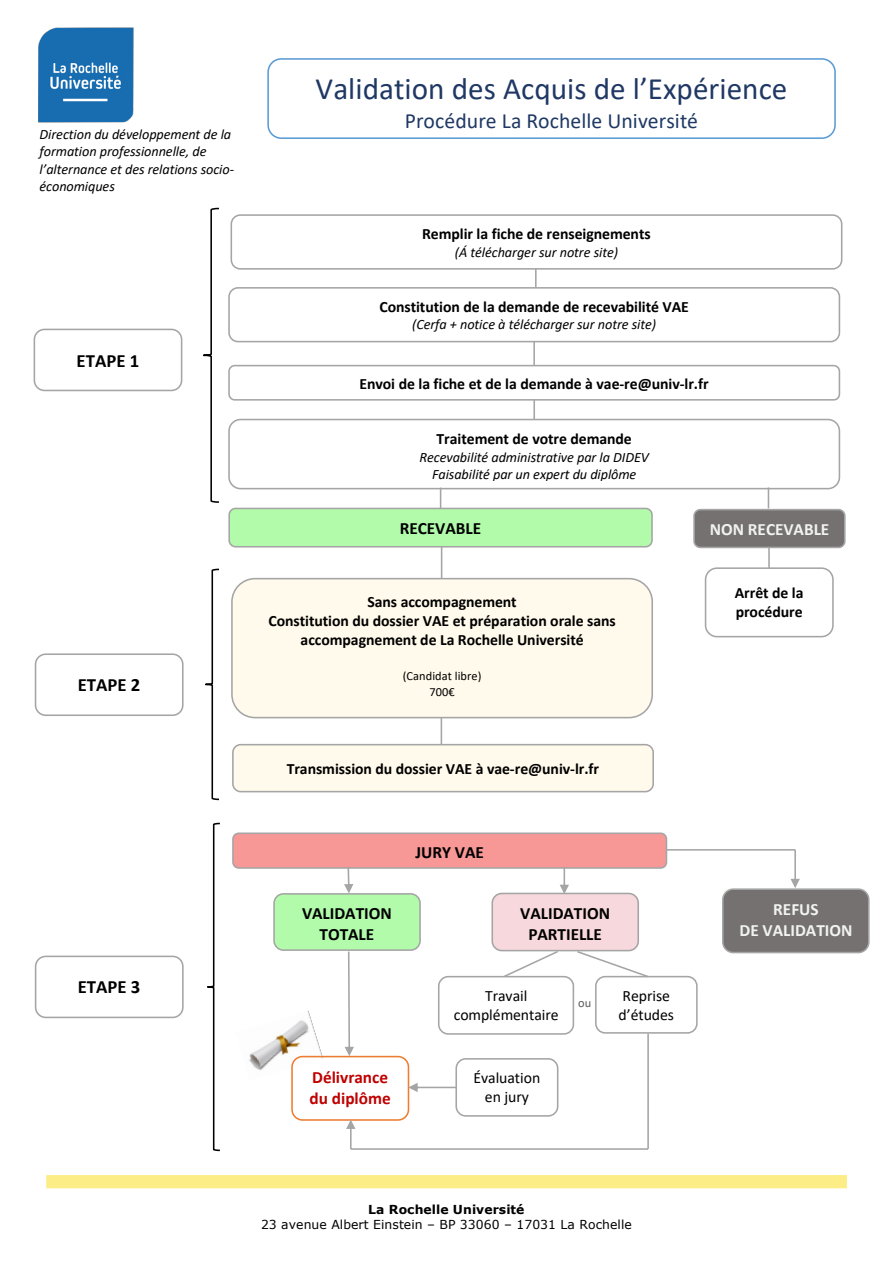
<style>
.page{position:relative;width:893px;height:1263px;background:#fff}
.page>*{position:absolute;margin:0;border:0;box-sizing:border-box;transform-origin:0 0}
.t1{font:31.2px "Calibri";color:#1f3864}
.t2{font:21.75px "Calibri";letter-spacing:.005em;color:#1f3864}
.t3{font:700 18.75px "Calibri";color:#000}
.t4{font:700 17.25px/21px "Calibri";color:#000;text-align:center}
.t5{font:700 17.25px/21px "Calibri";color:#f2f2f2;text-align:center}
.t6{font:700 17.25px/21px "Calibri";color:#c00000}
.t7{font:700 15.75px/18.9px "Calibri";letter-spacing:-.005em;color:#000}
.t8{font:15.75px/19.2px "Calibri";letter-spacing:-.005em;color:#000;text-align:center}
.t9{font:italic 14.25px/17.2px "Calibri";letter-spacing:-.005em;color:#000;text-align:center}
.t10{font:12.45px/15.3px "Verdana";letter-spacing:.005em;color:#000;text-align:center}
.t11{font:12.45px/15.3px "Calibri";letter-spacing:.005em;color:#000;text-align:center}
.t12{font:12.45px "Calibri";color:#595959}
.s1{font-weight:700}
</style>
<div class="page">
<div style="left:46px;top:1175px;width:801px;height:13px;background:#fced86"></div>
<img style="left:38px;top:27px;width:96px;height:95px">
<img style="left:325px;top:1055px;width:14px;height:1px">
<img style="left:249px;top:1011px;width:61px;height:51px">
<img style="left:250px;top:1058px;width:60px;height:12px">
<img style="left:310px;top:1016px;width:15px;height:40px">
<div style="left:267px;top:58px;width:569px;height:81px;border:2px solid #5b9bd5;border-radius:13px"></div>
<div style="left:228px;top:287px;width:612px;height:55px;border:2px solid #a5a5a5;border-radius:9px"></div>
<div style="left:228px;top:419px;width:612px;height:70px;border:2px solid #a5a5a5;border-radius:12px"></div>
<div style="left:229px;top:508px;width:423px;height:39px;background:#b1fbaa;border-radius:6px"></div>
<div style="left:228px;top:508px;width:425px;height:39px;border:2px solid #a5a5a5;border-radius:6px"></div>
<div style="left:694px;top:510px;width:151px;height:37px;background:#767171;border-radius:6px"></div>
<div style="left:693px;top:509px;width:153px;height:39px;border:2px solid #a5a5a5;border-radius:6px"></div>
<div style="left:34px;top:329px;width:148px;height:62px;border:2px solid #a5a5a5;border-radius:10px"></div>
<div style="left:35px;top:653px;width:149px;height:63px;border:2px solid #a5a5a5;border-radius:10px"></div>
<div style="left:705px;top:567px;width:129px;height:70px;border:2px solid #a5a5a5;border-radius:11px"></div>
<div style="left:232px;top:579px;width:420px;height:139px;background:#fffaeb;border-radius:23px"></div>
<div style="left:231px;top:578px;width:422px;height:140px;border:2px solid #a5a5a5;border-radius:23px"></div>
<div style="left:233px;top:833px;width:433px;height:35px;background:#f79796;border-radius:6px"></div>
<div style="left:232px;top:832px;width:435px;height:37px;border:2px solid #a5a5a5;border-radius:6px"></div>
<div style="left:723px;top:889px;width:146px;height:63px;background:#767171;border-radius:11px"></div>
<div style="left:722px;top:888px;width:148px;height:65px;border:2px solid #a5a5a5;border-radius:11px"></div>
<div style="left:274px;top:894px;width:146px;height:56px;background:#b1fbaa;border-radius:9px"></div>
<div style="left:273px;top:893px;width:148px;height:58px;border:2px solid #a5a5a5;border-radius:9px"></div>
<div style="left:492px;top:893px;width:146px;height:57px;background:#f7d9dd;border-radius:10px"></div>
<div style="left:491px;top:893px;width:148px;height:58px;border:2px solid #a5a5a5;border-radius:10px"></div>
<div style="left:595px;top:976px;width:103px;height:58px;border:2px solid #a5a5a5;border-radius:9px"></div>
<div style="left:438px;top:976px;width:136px;height:59px;border:2px solid #a5a5a5;border-radius:10px"></div>
<div style="left:455px;top:1058px;width:103px;height:59px;border:2px solid #a5a5a5;border-radius:10px"></div>
<div style="left:291px;top:1056px;width:118px;height:65px;border:2px solid #ed7d31;border-radius:11px"></div>
<svg style="left:440px;top:488px;width:1px;height:20px"></svg>
<svg style="left:203px;top:207px;width:16px;height:296px"></svg>
<svg style="left:205px;top:568px;width:15px;height:233px"></svg>
<svg style="left:768px;top:487px;width:1px;height:21px"></svg>
<hr style="left:441px;top:547px;width:1px;height:32px;background:#a5a5a5">
<hr style="left:768px;top:547px;width:2px;height:21px;background:#a5a5a5">
<hr style="left:666px;top:849px;width:129px;height:2px;background:#a5a5a5">
<svg style="left:790px;top:850px;width:10px;height:38px"></svg>
<svg style="left:344px;top:868px;width:9px;height:25px"></svg>
<svg style="left:560px;top:868px;width:9px;height:26px"></svg>
<hr style="left:351px;top:1148px;width:297px;height:2px;background:#a5a5a5">
<hr style="left:647px;top:1034px;width:2px;height:115px;background:#a5a5a5">
<svg style="left:346px;top:1119px;width:9px;height:30px"></svg>
<svg style="left:502px;top:949px;width:58px;height:29px"></svg>
<svg style="left:575px;top:950px;width:75px;height:28px"></svg>
<svg style="left:408px;top:1083px;width:48px;height:9px"></svg>
<svg style="left:345px;top:951px;width:9px;height:105px"></svg>
<svg style="left:207px;top:822px;width:13px;height:330px"></svg>
<div style="left:35px;top:955px;width:149px;height:63px;border:2px solid #a5a5a5;border-radius:10px"></div>
<div style="left:228px;top:365px;width:612px;height:36px;border:2px solid #a5a5a5;border-radius:6px"></div>
<hr style="left:533px;top:342px;width:2px;height:23px;background:#a5a5a5">
<svg style="left:533px;top:400px;width:2px;height:19px"></svg>
<div style="left:233px;top:745px;width:420px;height:47px;background:#fffaeb;border-radius:8px"></div>
<div style="left:232px;top:744px;width:422px;height:48px;border:2px solid #a5a5a5;border-radius:8px"></div>
<svg style="left:441px;top:718px;width:1px;height:27px"></svg>
<div style="left:231px;top:214px;width:611px;height:56px;border:2px solid #a5a5a5;border-radius:9px"></div>
<hr style="left:535px;top:268px;width:2px;height:20px;background:#a5a5a5">
<p class="t9" style="left:40px;top:125px;width:196px;text-align:left">Direction du développement de la formation professionnelle, de l’alternance et des relations socio&shy;économiques</p>
<p class="t3" style="left:77px;top:347px;width:64px">ETAPE 1</p>
<p class="t3" style="left:78px;top:672px;width:64px">ETAPE 2</p>
<p class="t3" style="left:78px;top:974px;width:64px">ETAPE 3</p>
<p class="t1" style="left:316px;top:67px;width:473px">Validation des Acquis de l’Expérience</p>
<p class="t2" style="left:405px;top:106px;width:295px">Procédure La Rochelle Université</p>
<p class="t7" style="left:422px;top:224px;width:230px">Remplir la fiche de renseignements</p>
<p class="t9" style="left:455px;top:243px;width:165px">(Á télécharger sur notre site)</p>
<p class="t7" style="left:379px;top:297px;width:311px">Constitution de la demande de recevabilité VAE</p>
<p class="t9" style="left:412px;top:315px;width:246px">(Cerfa + notice à télécharger sur notre site)</p>
<p class="t7" style="left:359px;top:374px;width:351px">Envoi de la fiche et de la demande à vae-re@univ-lr.fr</p>
<p class="t7" style="left:437px;top:429px;width:197px">Traitement de votre demande</p>
<p class="t9" style="left:419px;top:448px;width:231px">Recevabilité administrative par la DIDEV<br>Faisabilité par un expert du diplôme</p>
<p class="t4" style="left:400px;top:517px;width:83px">RECEVABLE</p>
<p class="t5" style="left:710px;top:518px;width:121px">NON RECEVABLE</p>
<p class="t7" style="left:268px;top:592px;width:349px;text-align:center">Sans accompagnement<br>Constitution du dossier VAE et préparation orale sans accompagnement de La Rochelle Université</p>
<p class="t11" style="left:403px;top:668px;width:80px">(Candidat libre)<br>700€</p>
<p class="t7" style="left:287px;top:759px;width:314px">Transmission du dossier VAE à vae-re@univ-lr.fr</p>
<p class="t4" style="left:415px;top:841px;width:70px">JURY VAE</p>
<p class="t4" style="left:302px;top:903px;width:91px">VALIDATION<br>TOTALE</p>
<p class="t4" style="left:520px;top:903px;width:91px">VALIDATION<br>PARTIELLE</p>
<p class="t6" style="left:310px;top:1066px;width:83px">Délivrance du diplôme</p>
<p class="t8" style="left:454px;top:986px;width:106px">Travail complémentaire</p>
<p class="t8" style="left:473px;top:1068px;width:68px">Évaluation en jury</p>
<p class="t12" style="left:578px;top:994px;width:15px">ou</p>
<p class="t8" style="left:619px;top:986px;width:57px;text-align:left">Reprise d’études</p>
<p class="t7" style="left:735px;top:583px;width:70px">Arrêt de la procédure</p>
<p class="t5" style="left:739px;top:899px;width:114px">REFUS<br>DE VALIDATION</p>
<p class="t10" style="left:261px;top:1202px;width:372px"><span class="s1">La Rochelle Université<br></span>23 avenue Albert Einstein – BP 33060 – 17031 La Rochelle</p>
</div>
